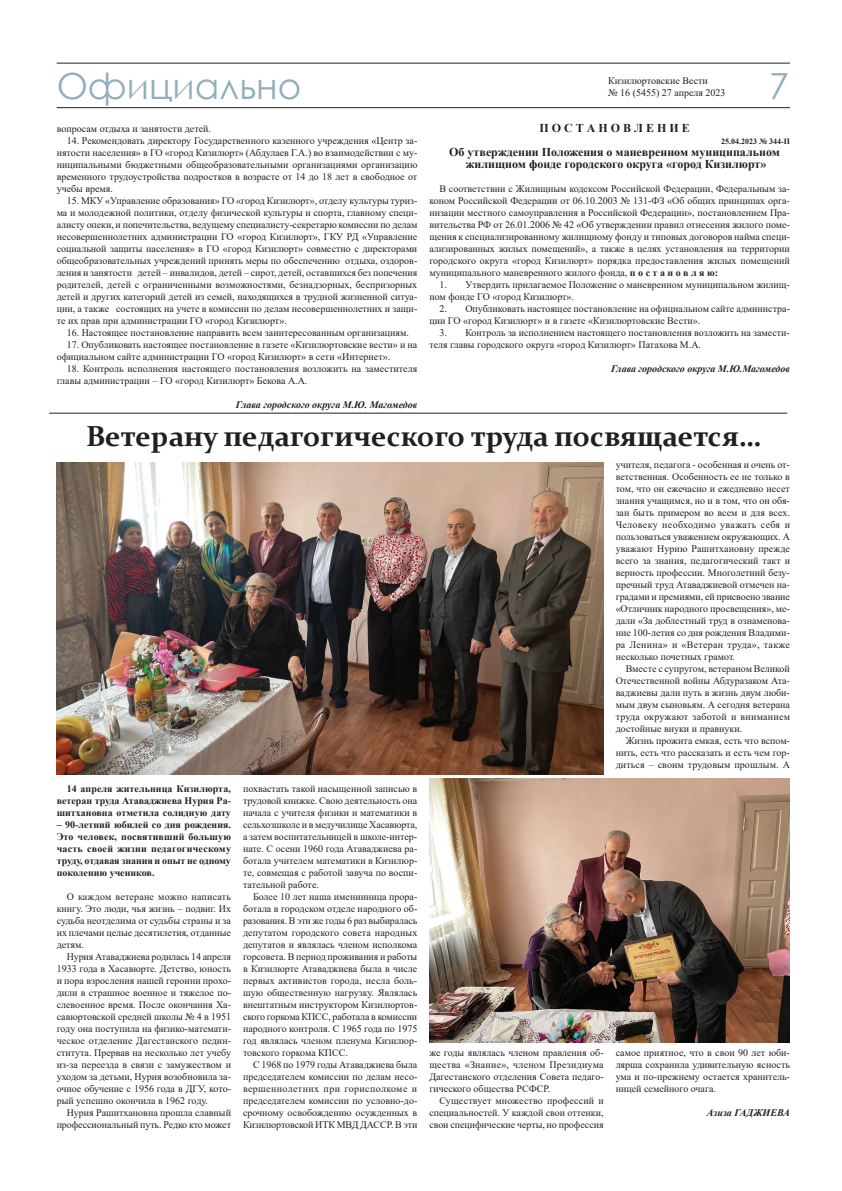
<style>
.page{position:relative;width:842px;height:1191px;background:#fff}
.page>*{position:absolute;margin:0;border:0;box-sizing:border-box;transform-origin:0 0}
.t1{font:36px "Century Gothic";color:#91aebd}
.t2{font:700 29px "Constantia";color:#231f20}
.t3{font:700 12px/12px "Times New Roman";color:#231f20;text-align:center}
.t4{font:10px/12px "Times New Roman";color:#231f20;text-align:justify}
.t5{font:700 10px/12px "Times New Roman";color:#231f20;text-align:justify}
.t6{font:italic 700 10px "Times New Roman";color:#231f20}
.t7{font:700 8px "Times New Roman";color:#231f20}
.s1{font-weight:700}
</style>
<div class="page">
<hr style="left:57px;top:63px;width:733px;height:1px;background:#231f20">
<hr style="left:57px;top:107px;width:733px;height:1px;background:#231f20">
<img style="left:57px;top:462px;width:547px;height:312px">
<img style="left:429px;top:778px;width:361px;height:264px">
<hr style="left:49px;top:413px;width:738px;height:1px;background:#231f20">
<h1 class="t1" style="left:57px;top:61px;width:246px">Официально</h1>
<p class="t4" style="left:608px;top:74px;width:119px">Кизилюртовские Вести<br>№ 16 (5455) 27 апреля 2023</p>
<h1 class="t1" style="left:769px;top:61px;width:21px">7</h1>
<p class="t4" style="left:57px;top:122px;width:156px">вопросам отдыха и занятости детей.</p>
<p class="t4" style="left:57px;top:134px;width:362px;text-indent:10px">14. Рекомендовать директору Государственного казенного учреждения «Центр за&shy;нятости населения» в ГО «город Кизилюрт» (Абдулаев Г.А.) во взаимодействии с му&shy;ниципальными бюджетными общеобразовательными организациями организацию временного трудоустройства подростков в возрасте от 14 до 18 лет в свободное от учебы время.</p>
<p class="t4" style="left:57px;top:194px;width:362px;text-indent:10px">15. МКУ «Управление образования» ГО «город Кизилюрт», отделу культуры туриз&shy;ма и молодежной политики, отделу физической культуры и спорта, главному специ&shy;алисту опеки, и попечительства, ведущему специалисту-секретарю комиссии по делам несовершеннолетних администрации ГО «город Кизилюрт», ГКУ РД «Управление социальной защиты населения» в ГО «город Кизилюрт» совместно с директорами общеобразовательных учреждений принять меры по обеспечению отдыха, оздоров&shy;ления и занятости детей – инвалидов, детей – сирот, детей, оставшихся без попечения родителей, детей с ограниченными возможностями, безнадзорных, беспризорных детей и других категорий детей из семей, находящихся в трудной жизненной ситуа&shy;ции, а также состоящих на учете в комиссии по делам несовершеннолетних и защи&shy;те их прав при администрации ГО «город Кизилюрт».</p>
<p class="t4" style="left:67px;top:326px;width:344px">16. Настоящее постановление направить всем заинтересованным организациям.</p>
<p class="t4" style="left:57px;top:338px;width:362px;text-indent:10px">17. Опубликовать настоящее постановление в газете «Кизилюртовские вести» и на официальном сайте администрации ГО «город Кизилюрт» в сети «Интернет».</p>
<p class="t4" style="left:57px;top:362px;width:362px;text-indent:10px">18. Контроль исполнения настоящего постановления возложить на заместителя главы администрации – ГО «город Кизилюрт» Бекова А.А.</p>
<p class="t6" style="left:236px;top:398px;width:183px">Глава городского округа М.Ю. Магомедов</p>
<p class="t3" style="left:539px;top:122px;width:152px">П О С Т А Н О В Л Е Н И Е</p>
<p class="t7" style="left:721px;top:136px;width:70px">25.04.2023 № 344-П</p>
<p class="t3" style="left:449px;top:146px;width:332px">Об утверждении Положения о маневренном муниципальном жилищном фонде городского округа «город Кизилюрт»</p>
<p class="t4" style="left:429px;top:182px;width:362px;text-indent:10px">В соответствии с Жилищным кодексом Российской Федерации, Федеральным за&shy;коном Российской Федерации от 06.10.2003 № 131-ФЗ «Об общих принципах орга&shy;низации местного самоуправления в Российской Федерации», постановлением Пра&shy;вительства РФ от 26.01.2006 № 42 «Об утверждении правил отнесения жилого поме&shy;щения к специализированному жилищному фонду и типовых договоров найма специ&shy;ализированных жилых помещений», а также в целях установления на территории городского округа «город Кизилюрт» порядка предоставления жилых помещений муниципального маневренного жилого фонда, <span class="s1">п о с т а н о в л я ю:</span></p>
<p class="t4" style="left:429px;top:278px;width:362px;text-indent:10px">1. Утвердить прилагаемое Положение о маневренном муниципальном жилищ&shy;ном фонде ГО «город Кизилюрт».</p>
<p class="t4" style="left:429px;top:302px;width:362px;text-indent:10px">2. Опубликовать настоящее постановление на официальном сайте администра&shy;ции ГО «город Кизилюрт» и в газете «Кизилюртовские Вести».</p>
<p class="t4" style="left:429px;top:326px;width:362px;text-indent:10px">3. Контроль за исполнением настоящего постановления возложить на замести&shy;теля главы городского округа «город Кизилюрт» Патахова М.А.</p>
<p class="t6" style="left:611px;top:362px;width:180px">Глава городского округа М.Ю.Магомедов</p>
<h2 class="t2" style="left:86px;top:416px;width:676px">Ветерану педагогического труда посвящается…</h2>
<p class="t5" style="left:57px;top:782px;width:176px;text-indent:10px">14 апреля жительница Кизилюрта, ветеран труда Атаваджиева Нурия Ра&shy;шитхановна отметила солидную дату</p>
<p class="t5" style="left:57px;top:818px;width:176px">– 90-летний юбилей со дня рождения.<br>Это человек, посвятивший большую часть своей жизни педагогическому труду, отдавая знания и опыт не одному поколению учеников.</p>
<p class="t4" style="left:57px;top:890px;width:176px;text-indent:10px">О каждом ветеране можно написать книгу. Это люди, чья жизнь – подвиг. Их судьба неотделима от судьбы страны и за их плечами целые десятилетия, отданные детям.</p>
<p class="t4" style="left:57px;top:950px;width:176px;text-indent:10px">Нурия Атаваджиева родилась 14 апреля 1933 года в Хасавюрте. Детство, юность и пора взросления нашей героини прохо&shy;дили в страшное военное и тяжелое по&shy;слевоенное время. После окончания Ха&shy;савюртовской средней школы № 4 в 1951 году она поступила на физико-математи&shy;ческое отделение Дагестанского педин&shy;ститута. Прервав на несколько лет учебу из-за переезда в связи с замужеством и уходом за детьми, Нурия возобновила за&shy;очное обучение с 1956 года в ДГУ, кото&shy;рый успешно окончила в 1962 году.</p>
<p class="t4" style="left:57px;top:1106px;width:176px;text-align:right">Нурия Рашитхановна прошла славный профессиональный путь. Редко кто может</p>
<p class="t4" style="left:243px;top:782px;width:176px">похвастать такой насыщенной записью в трудовой книжке. Свою деятельность она начала с учителя физики и математики в сельхозшколе и в медучилище Хасавюрта, а затем воспитательницей в школе-интер&shy;нате. С осени 1960 года Атаваджиева ра&shy;ботала учителем математики в Кизилюр&shy;те, совмещая с работой завуча по воспи&shy;тательной работе.</p>
<p class="t4" style="left:243px;top:890px;width:176px;text-indent:10px">Более 10 лет наша именинница прора&shy;ботала в городском отделе народного об&shy;разования. В эти же годы 6 раз выбиралась депутатом городского совета народных депутатов и являлась членом исполкома горсовета. В период проживания и работы в Кизилюрте Атаваджиева была в числе первых активистов города, несла боль&shy;шую общественную нагрузку. Являлась внештатным инструктором Кизилюртов&shy;ского горкома КПСС, работала в комиссии народного контроля. С 1965 года по 1975 год являлась членом пленума Кизилюр&shy;товского горкома КПСС.</p>
<p class="t4" style="left:243px;top:1058px;width:176px;text-indent:10px">С 1968 по 1979 годы Атаваджиева была председателем комиссии по делам несо&shy;вершеннолетних при горисполкоме и председателем комиссии по условно-до&shy;срочному освобождению осужденных в Кизилюртовской ИТК МВД ДАССР. В эти</p>
<p class="t4" style="left:616px;top:458px;width:176px">учителя, педагога - особенная и очень от&shy;ветственная. Особенность ее не только в том, что он ежечасно и ежедневно несет знания учащимся, но и в том, что он обя&shy;зан быть примером во всем и для всех.<br>Человеку необходимо уважать себя и пользоваться уважением окружающих. А уважают Нурию Рашитхановну прежде всего за знания, педагогический такт и верность профессии. Многолетний безу&shy;пречный труд Атаваджиевой отмечен на&shy;градами и премиями, ей присвоено звание «Отличник народного просвещения», ме&shy;дали «За доблестный труд в ознаменова&shy;ние 100-летия со дня рождения Владими&shy;ра Ленина» и «Ветеран труда», также несколько почетных грамот.</p>
<p class="t4" style="left:616px;top:662px;width:176px;text-indent:10px">Вместе с супругом, ветераном Великой Отечественной войны Абдуразаком Ата&shy;ваджиевы дали путь в жизнь двум люби&shy;мым двум сыновьям. А сегодня ветерана труда окружают заботой и вниманием достойные внуки и правнуки.</p>
<p class="t4" style="left:616px;top:734px;width:176px;text-indent:10px">Жизнь прожита емкая, есть что вспом&shy;нить, есть что рассказать и есть чем гор&shy;диться – своим трудовым прошлым. А</p>
<p class="t4" style="left:429px;top:1046px;width:176px">же годы являлась членом правления об&shy;щества «Знание», членом Президиума Дагестанского отделения Совета педаго&shy;гического общества РСФСР.</p>
<p class="t4" style="left:429px;top:1094px;width:176px;text-indent:10px">Существует множество профессий и специальностей. У каждой свои оттенки, свои специфические черты, но профессия</p>
<p class="t4" style="left:616px;top:1046px;width:176px">самое приятное, что в свои 90 лет юби&shy;лярша сохранила удивительную ясность ума и по-прежнему остается хранитель&shy;ницей семейного очага.</p>
<p class="t6" style="left:707px;top:1106px;width:85px">Азиза ГАДЖИЕВА</p>
</div>
